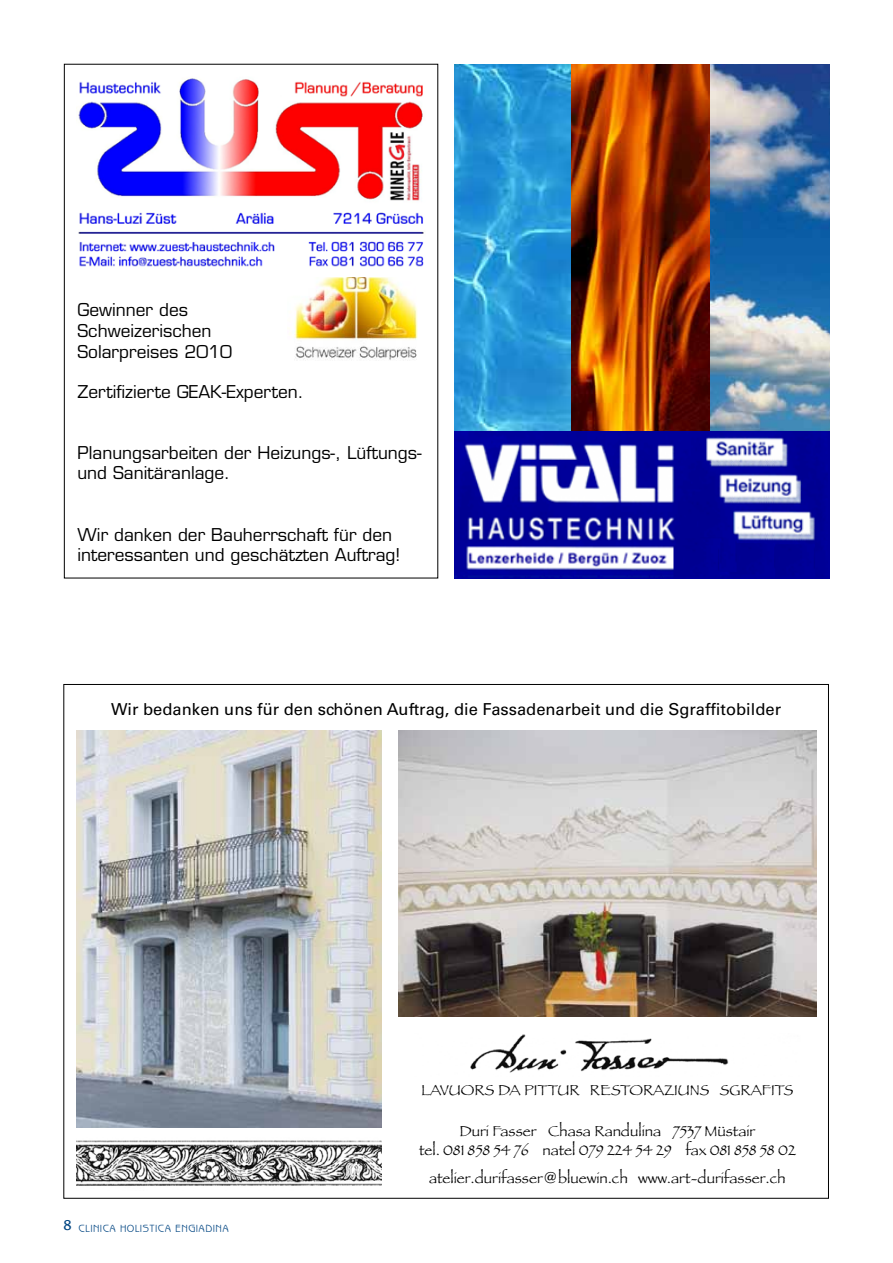
<style>
.page{position:relative;width:893px;height:1263px;background:#fff}
.page>*{position:absolute;margin:0;border:0;box-sizing:border-box;transform-origin:0 0}
.t1{font:20.55px "Eurostile";color:#000}
.t2{font:17.25px/20.7px "Eurostile LT";color:#000}
.t3{font:16.5px "Univers LT";color:#000}
.t4{font:15px/19.5px "Papyrus Plain";color:#000;text-align:center}
.t5{font:10.5px "Benguiat Gothic LT";letter-spacing:.04em;color:#004582}
.s1{font-family:"Meta Plus";font-size:15px}
.s2{font-family:"Univers LT"}
</style>
<div class="page">
<img style="left:76px;top:731px;width:305px;height:397px">
<img style="left:398px;top:731px;width:418px;height:285px">
<img style="left:470px;top:1034px;width:259px;height:39px">
<img style="left:76px;top:1140px;width:305px;height:46px">
<img style="left:294px;top:277px;width:124px;height:83px">
<img style="left:78px;top:78px;width:347px;height:189px">
<img style="left:709px;top:65px;width:120px;height:366px">
<img style="left:455px;top:65px;width:254px;height:366px">
<img style="left:455px;top:431px;width:374px;height:147px">
<p class="t2" style="left:77px;top:300px;width:156px">Gewinner des<br>Schweizerischen<br>Solarpreises 2010</p>
<p class="t2" style="left:77px;top:381px;width:228px">Zertifizierte GEAK-Experten.</p>
<p class="t1" style="left:76px;top:379px;width:235px">Zertifizierte GEAK-Experten.</p>
<p class="t2" style="left:77px;top:442px;width:346px">Planungsarbeiten der Heizungs-, Lüftungs&shy;und Sanitäranlage.</p>
<p class="t2" style="left:77px;top:524px;width:324px">Wir danken der Bauherrschaft für den interessanten und geschätzten Auftrag!</p>
<p class="t3" style="left:111px;top:699px;width:671px">Wir bedanken uns für den schönen Auftrag, die Fassadenarbeit und die Sgraffitobilder</p>
<p class="t5" style="left:63px;top:1222px;width:167px"><span class="s1">8</span> CLINICA HOLISTICA ENGIADINA</p>
<p class="t4" style="left:421px;top:1080px;width:374px">LAVUORS DA PITTUR RESTORAZIUNS SGRAFITS</p>
<p class="t4" style="left:419px;top:1121px;width:378px">Duri Fasser Chasa Randulina 7537 Müstair<br>tel. 081 858 54 76 natel 079 224 54 29 fax 081 858 58 02</p>
<p class="t4" style="left:429px;top:1168px;width:358px">atelier.durifasser<span class="s2">@</span>bluewin.ch www.art-durifasser.ch</p>
</div>
